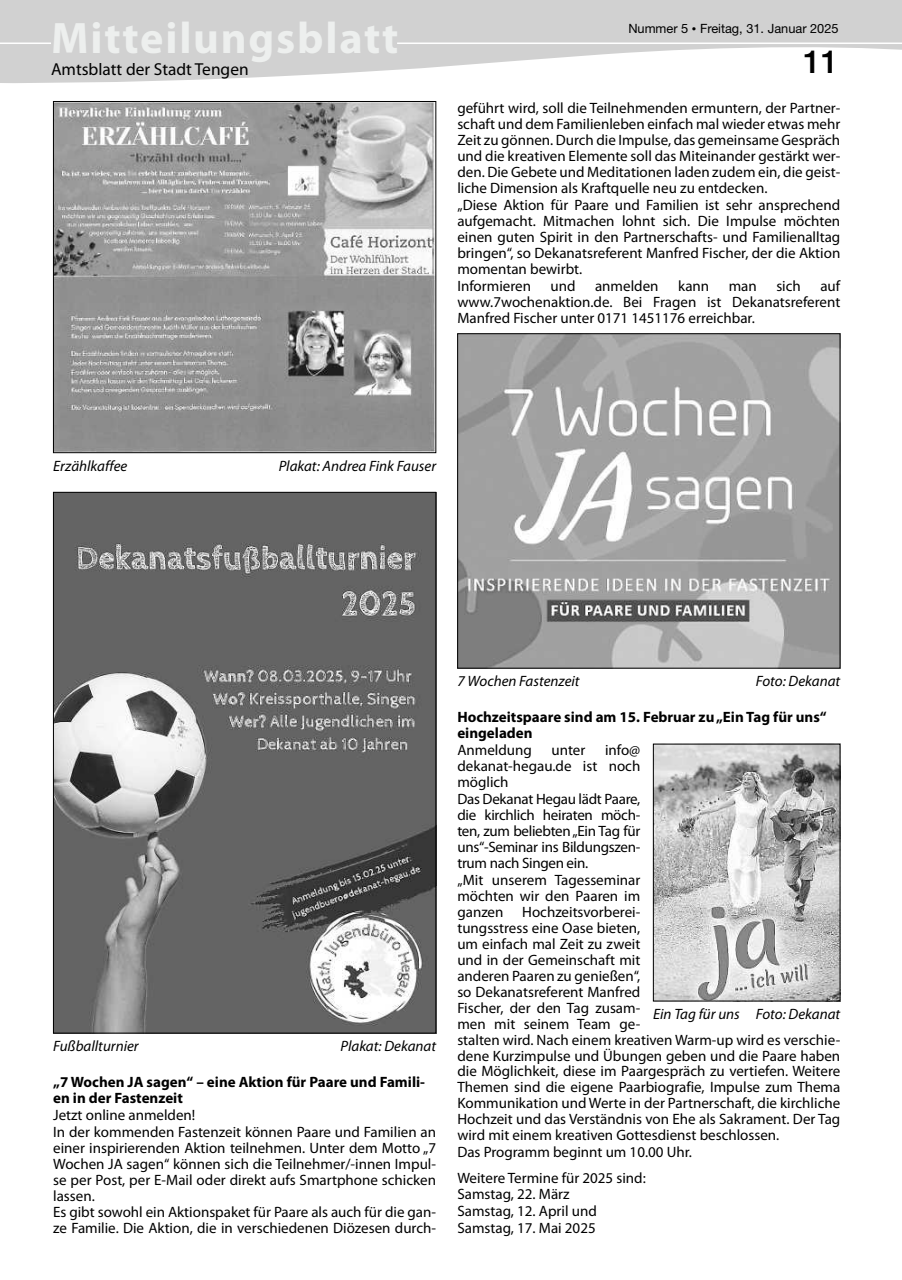
<style>
.page{position:relative;width:902px;height:1280px;background:#fff}
.page>*{position:absolute;margin:0;border:0;box-sizing:border-box;transform-origin:0 0}
.t1{font:700 44.25px "Myriad Pro";letter-spacing:.04em;color:#edefee}
.t2{font:500 31.95px "Helvetica Neue LT Pro";color:#000}
.t3{font:17.4px "Myriad Pro";color:#000}
.t4{font:15px/16px "Myriad Pro";color:#000}
.t5{font:700 15px/15.9px "Myriad Pro";color:#000}
.t6{font:italic 15px "Myriad Pro";color:#000}
.t7{font:12.75px "Helvetica Neue LT Pro";color:#000}
.s1{font-size:12.9px}
.s2{font-size:9px}
</style>
<div class="page">
<svg style="left:1px;top:0;width:900px;height:83px;fill:#d1d1d1"></svg>
<svg style="left:0;top:0;width:1px;height:83px"></svg>
<div style="left:53px;top:22px;width:344px;height:40px;background:#d1d1d1"></div>
<hr style="left:0;top:43px;width:51px;height:1px;background:#fff">
<hr style="left:397px;top:43px;width:504px;height:1px;background:#fff">
<img style="left:55px;top:103px;width:379px;height:348px">
<div style="left:53px;top:101px;width:383px;height:352px;border:1px solid #000"></div>
<img style="left:55px;top:494px;width:379px;height:537px">
<img style="left:459px;top:335px;width:379px;height:331px">
<div style="left:457px;top:333px;width:383px;height:335px;border:1px solid #000"></div>
<img style="left:655px;top:746px;width:183px;height:253px">
<div style="left:653px;top:744px;width:187px;height:257px;border:1px solid #000"></div>
<h1 class="t1" style="left:51px;top:9px;width:349px">Mitteilungsblatt</h1>
<p class="t7" style="left:628px;top:20px;width:212px">Nummer <span class="s1">5</span> <span class="s2">•</span> Freitag, 31. Januar 2025</p>
<p class="t3" style="left:51px;top:59px;width:199px">Amtsblatt der Stadt Tengen</p>
<h2 class="t2" style="left:803px;top:43px;width:37px">11</h2>
<p class="t4" style="left:457px;top:100px;width:384px">geführt wird, soll die Teilnehmenden ermuntern, der Partner&shy;schaft und dem Familienleben einfach mal wieder etwas mehr Zeit zu gönnen. Durch die Impulse, das gemeinsame Gespräch und die kreativen Elemente soll das Miteinander gestärkt wer&shy;den. Die Gebete und Meditationen laden zudem ein, die geist&shy;liche Dimension als Kraftquelle neu zu entdecken.<br>„Diese Aktion für Paare und Familien ist sehr ansprechend aufgemacht. Mitmachen lohnt sich. Die Impulse möchten einen guten Spirit in den Partnerschafts- und Familienalltag bringen“, so Dekanatsreferent Manfred Fischer, der die Aktion momentan bewirbt.<br>Informieren</p>
<p class="t4" style="left:457px;top:278px;width:384px;text-align:justify;text-indent:363px">auf www.7wochenaktion.de. Bei Fragen ist Dekanatsreferent Manfred Fischer unter 0171 1451176 erreichbar.</p>
<p class="t4" style="left:550px;top:278px;width:27px">und</p>
<p class="t4" style="left:595px;top:278px;width:65px">anmelden</p>
<p class="t4" style="left:678px;top:278px;width:33px">kann</p>
<p class="t4" style="left:728px;top:278px;width:30px">man</p>
<p class="t4" style="left:776px;top:278px;width:26px">sich</p>
<p class="t6" style="left:53px;top:457px;width:76px">Erzählkaffee</p>
<p class="t6" style="left:279px;top:457px;width:159px">Plakat: Andrea Fink Fauser</p>
<p class="t6" style="left:53px;top:1037px;width:87px">Fußballturnier</p>
<p class="t6" style="left:340px;top:1037px;width:97px">Plakat: Dekanat</p>
<p class="t5" style="left:53px;top:1074px;width:373px">„7 Wochen JA sagen“ – eine Aktion für Paare und Famili&shy;en in der Fastenzeit</p>
<p class="t4" style="left:53px;top:1106px;width:384px">Jetzt online anmelden!<br>In der kommenden Fastenzeit können Paare und Familien an einer inspirierenden Aktion teilnehmen. Unter dem Motto „7<br>Wochen JA sagen“ können sich die Teilnehmer/-innen Impul&shy;se per Post, per E-Mail oder direkt aufs Smartphone schicken lassen.<br>Es gibt sowohl ein Aktionspaket für Paare als auch für die gan&shy;ze Familie. Die Aktion, die in verschiedenen Diözesen durch-</p>
<p class="t6" style="left:457px;top:672px;width:124px">7 Wochen Fastenzeit</p>
<p class="t6" style="left:755px;top:672px;width:86px">Foto: Dekanat</p>
<p class="t5" style="left:457px;top:709px;width:371px">Hochzeitspaare sind am 15. Februar zu „Ein Tag für uns“ eingeladen</p>
<p class="t4" style="left:457px;top:742px;width:76px">Anmeldung</p>
<p class="t4" style="left:551px;top:742px;width:35px">unter</p>
<p class="t4" style="left:457px;top:742px;width:384px;text-indent:148px">info@<br>dekanat-hegau.de ist noch<br>möglich<br>Das Dekanat Hegau lädt Paare,<br>die kirchlich heiraten möch-<br>ten, zum beliebten „Ein Tag für<br>uns“-Seminar ins Bildungszen-<br>trum nach Singen ein.<br>„Mit unserem Tagesseminar<br>möchten wir den Paaren im<br>ganzen Hochzeitsvorberei-<br>tungsstress eine Oase bieten,<br>um einfach mal Zeit zu zweit<br>und in der Gemeinschaft mit<br>anderen Paaren zu genießen“,<br>so Dekanatsreferent Manfred<br>Fischer, der den Tag zusam-<br>men mit seinem Team ge-<br>stalten wird. Nach einem kreativen Warm-up wird es verschie&shy;dene Kurzimpulse und Übungen geben und die Paare haben die Möglichkeit, diese im Paargespräch zu vertiefen. Weitere Themen sind die eigene Paarbiografie, Impulse zum Thema Kommunikation und Werte in der Partnerschaft, die kirchliche Hochzeit und das Verständnis von Ehe als Sakrament. Der Tag wird mit einem kreativen Gottesdienst beschlossen.<br>Das Programm beginnt um 10.00 Uhr.</p>
<p class="t4" style="left:457px;top:1169px;width:190px;line-height:16.8px">Weitere Termine für 2025 sind:<br>Samstag, 22. März<br>Samstag, 12. April und<br>Samstag, 17. Mai 2025</p>
<p class="t6" style="left:653px;top:1005px;width:189px">Ein Tag für uns Foto: Dekanat</p>
</div>
